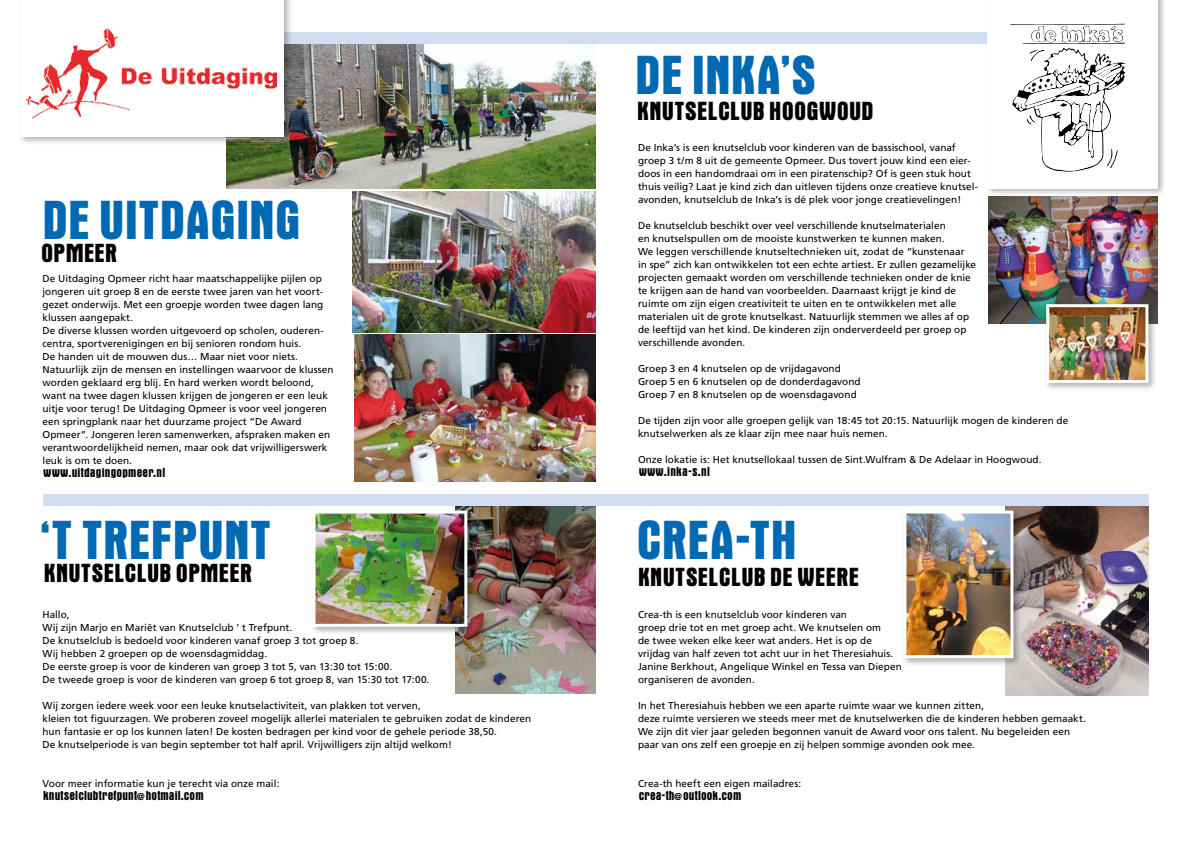
<style>
.page{position:relative;width:1191px;height:842px;background:#fff}
.page>*{position:absolute;margin:0;border:0;box-sizing:border-box;transform-origin:0 0}
.t1{font:42px "OPTI Aurora Grotesk Nine";letter-spacing:.005em;color:#0069b4}
.t2{font:20px "OPTI Aurora Grotesk Nine";letter-spacing:.01em;color:#000}
.t3{font:10px/13px "Frutiger";letter-spacing:.005em;color:#000}
.t4{font:10px "OPTI Aurora Grotesk Nine";letter-spacing:.015em;color:#000}
.s1{font-family:"Frutiger";font-weight:700}
</style>
<div class="page">
<img style="left:227px;top:43px;width:368px;height:145px">
<div style="left:26px;top:32px;width:1115px;height:11px;background:#d3ddf2"></div>
<div style="left:43px;top:495px;width:1105px;height:11px;background:#d3ddf2"></div>
<img style="left:353px;top:191px;width:242px;height:141px">
<img style="left:354px;top:334px;width:241px;height:147px">
<div style="left:17px;top:0;width:276px;height:146px;background:#000;opacity:.3"></div>
<div style="left:20px;top:0;width:263px;height:136px;background:#fff"></div>
<img style="left:26px;top:28px;width:251px;height:91px">
<img style="left:988px;top:197px;width:169px;height:126px">
<div style="left:985px;top:0;width:181px;height:197px;background:#000;opacity:.3"></div>
<div style="left:987px;top:0;width:170px;height:188px;background:#fff"></div>
<svg style="left:1010px;top:23px;width:116px;height:149px"></svg>
<div style="left:1043px;top:302px;width:113px;height:89px;background:#000;opacity:.3"></div>
<img style="left:1050px;top:308px;width:94px;height:71px">
<div style="left:1046px;top:304px;width:102px;height:79px;border:3px solid #fff"></div>
<img style="left:1005px;top:506px;width:143px;height:190px">
<div style="left:901px;top:508px;width:121px;height:158px;background:#000;opacity:.3"></div>
<img style="left:907px;top:515px;width:102px;height:139px">
<div style="left:903px;top:511px;width:110px;height:147px;border:3px solid #fff"></div>
<img style="left:455px;top:506px;width:140px;height:188px">
<div style="left:310px;top:508px;width:165px;height:127px;background:#000;opacity:.3"></div>
<img style="left:316px;top:515px;width:147px;height:108px">
<div style="left:312px;top:511px;width:155px;height:116px;border:3px solid #fff"></div>
<h1 class="t1" style="left:40px;top:200px;width:260px">DE UITDAGING</h1>
<h2 class="t2" style="left:40px;top:244px;width:78px">OPMEER</h2>
<p class="t3" style="left:43px;top:272px;width:292px">De Uitdaging Opmeer richt haar maatschappelijke pijlen op jongeren uit groep 8 en de eerste twee jaren van het voort&shy;gezet onderwijs. Met een groepje worden twee dagen lang klussen aangepakt.<br>De diverse klussen worden uitgevoerd op scholen, ouderen&shy;centra, sportverenigingen en bij senioren rondom huis.<br>De handen uit de mouwen dus… Maar niet voor niets.<br>Natuurlijk zijn de mensen en instellingen waarvoor de klussen worden geklaard erg blij. En hard werken wordt beloond, want na twee dagen klussen krijgen de jongeren er een leuk uitje voor terug! De Uitdaging Opmeer is voor veel jongeren een springplank naar het duurzame project “De Award Opmeer”. Jongeren leren samenwerken, afspraken maken en verantwoordelijkheid nemen, maar ook dat vrijwilligerswerk leuk is om te doen.</p>
<p class="t4" style="left:43px;top:468px;width:124px">www.uitdagingopmeer.nl</p>
<h1 class="t1" style="left:37px;top:519px;width:233px">‘T TREFPUNT</h1>
<h2 class="t2" style="left:43px;top:563px;width:210px">KNUTSELCLUB OPMEER</h2>
<p class="t3" style="left:43px;top:608px;width:388px">Hallo,<br>Wij zijn Marjo en Mariët van Knutselclub ’ t Trefpunt.<br>De knutselclub is bedoeld voor kinderen vanaf groep 3 tot groep 8.<br>Wij hebben 2 groepen op de woensdagmiddag.<br>De eerste groep is voor de kinderen van groep 3 tot 5, van 13:30 tot 15:00.<br>De tweede groep is voor de kinderen van groep 6 tot groep 8, van 15:30 tot 17:00.</p>
<p class="t3" style="left:43px;top:699px;width:490px">Wij zorgen iedere week voor een leuke knutselactiviteit, van plakken tot verven,<br>kleien tot figuurzagen. We proberen zoveel mogelijk allerlei materialen te gebruiken zodat de kinderen hun fantasie er op los kunnen laten! De kosten bedragen per kind voor de gehele periode 38,50.<br>De knutselperiode is van begin september tot half april. Vrijwilligers zijn altijd welkom!</p>
<p class="t3" style="left:43px;top:777px;width:238px">Voor meer informatie kun je terecht via onze mail:</p>
<p class="t4" style="left:43px;top:790px;width:162px">knutselclubtrefpunt<span class="s1">@</span>hotmail.com</p>
<h1 class="t1" style="left:632px;top:54px;width:183px">DE INKA’S</h1>
<h2 class="t2" style="left:636px;top:101px;width:238px">KNUTSELCLUB HOOGWOUD</h2>
<p class="t3" style="left:638px;top:141px;width:341px">De Inka’s is een knutselclub voor kinderen van de bassischool, vanaf groep 3 t/m 8 uit de gemeente Opmeer. Dus tovert jouw kind een eier&shy;doos in een handomdraai om in een piratenschip? Of is geen stuk hout thuis veilig? Laat je kind zich dan uitleven tijdens onze creatieve knutsel&shy;avonden, knutselclub de Inka’s is dé plek voor jonge creatievelingen!</p>
<p class="t3" style="left:638px;top:219px;width:340px">De knutselclub beschikt over veel verschillende knutselmaterialen<br>en knutselspullen om de mooiste kunstwerken te kunnen maken.<br>We leggen verschillende knutseltechnieken uit, zodat de “kunstenaar<br>in spe” zich kan ontwikkelen tot een echte artiest. Er zullen gezamelijke projecten gemaakt worden om verschillende technieken onder de knie te krijgen aan de hand van voorbeelden. Daarnaast krijgt je kind de ruimte om zijn eigen creativiteit te uiten en te ontwikkelen met alle materialen uit de grote knutselkast. Natuurlijk stemmen we alles af op de leeftijd van het kind. De kinderen zijn onderverdeeld per groep op verschillende avonden.</p>
<p class="t3" style="left:638px;top:362px;width:224px">Groep 3 en 4 knutselen op de vrijdagavond<br>Groep 5 en 6 knutselen op de donderdagavond<br>Groep 7 en 8 knutselen op de woensdagavond</p>
<p class="t3" style="left:638px;top:414px;width:432px">De tijden zijn voor alle groepen gelijk van 18:45 tot 20:15. Natuurlijk mogen de kinderen de knutselwerken als ze klaar zijn mee naar huis nemen.</p>
<p class="t3" style="left:638px;top:453px;width:405px">Onze lokatie is: Het knutsellokaal tussen de Sint.Wulfram &amp; De Adelaar in Hoogwoud.</p>
<p class="t4" style="left:638px;top:467px;width:73px">www.inka-s.nl</p>
<h1 class="t1" style="left:634px;top:519px;width:162px">CREA-TH</h1>
<h2 class="t2" style="left:637px;top:567px;width:223px">KNUTSELCLUB DE WEERE</h2>
<p class="t3" style="left:638px;top:608px;width:265px">Crea-th is een knutselclub voor kinderen van<br>groep drie tot en met groep acht. We knutselen om<br>de twee weken elke keer wat anders. Het is op de vrijdag van half zeven tot acht uur in het Theresiahuis.<br>Janine Berkhout, Angelique Winkel en Tessa van Diepen organiseren de avonden.</p>
<p class="t3" style="left:638px;top:699px;width:449px">In het Theresiahuis hebben we een aparte ruimte waar we kunnen zitten,<br>deze ruimte versieren we steeds meer met de knutselwerken die de kinderen hebben gemaakt.<br>We zijn dit vier jaar geleden begonnen vanuit de Award voor ons talent. Nu begeleiden een paar van ons zelf een groepje en zij helpen sommige avonden ook mee.</p>
<p class="t3" style="left:638px;top:777px;width:165px">Crea-th heeft een eigen mailadres:</p>
<p class="t4" style="left:638px;top:790px;width:104px">crea-th<span class="s1">@</span>outlook.com</p>
</div>
